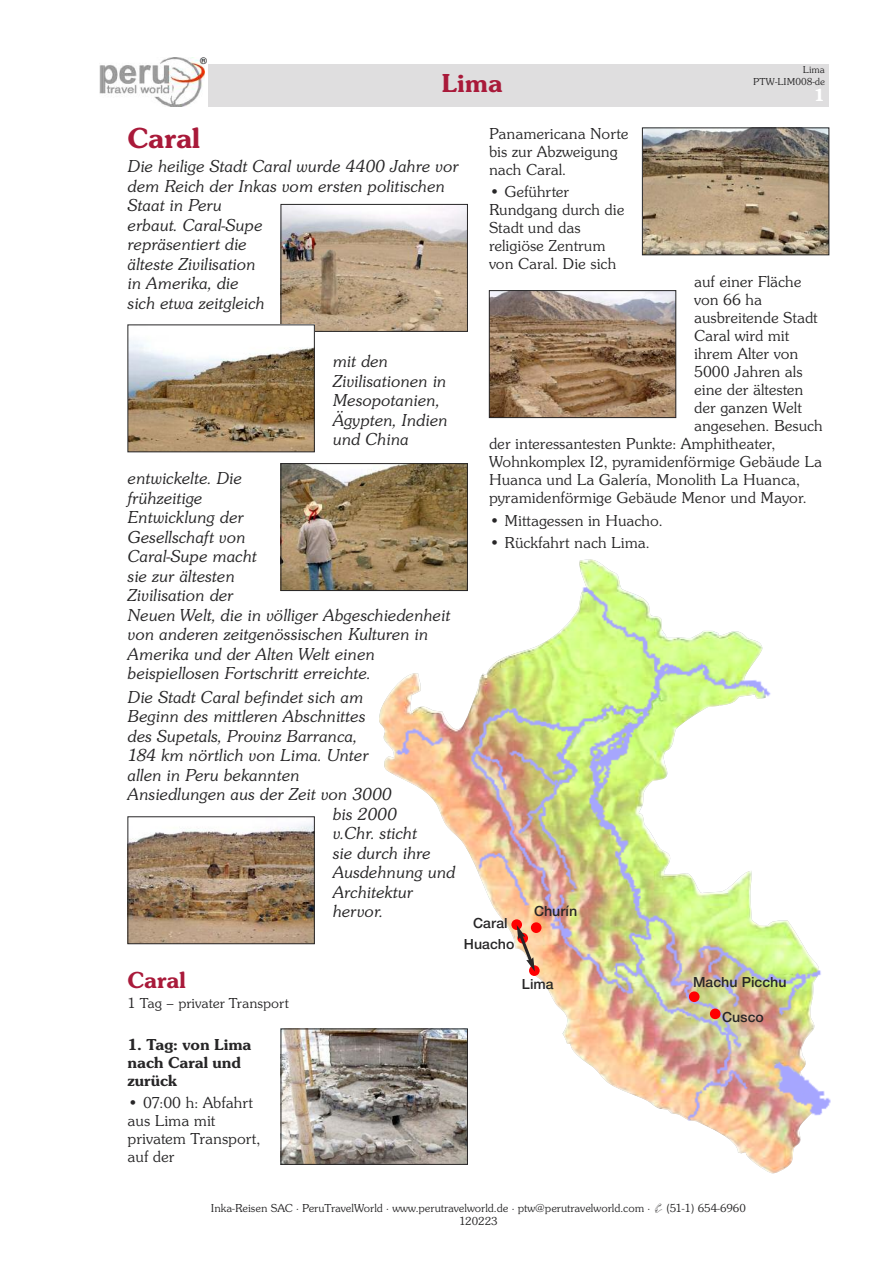
<style>
.page{position:relative;width:893px;height:1263px;background:#fff}
.page>*{position:absolute;margin:0;border:0;box-sizing:border-box;transform-origin:0 0}
.t1{font:600 30px "Souvenir Itc T";color:#a91a3a}
.t2{font:600 27px "Souvenir Itc T";color:#a91a3a}
.t3{font:600 24px "Souvenir Itc T";color:#a91a3a}
.t4{font:italic 300 18px/19.5px "Souvenir Itc T";color:#272627}
.t5{font:600 18px "Souvenir Itc T";color:#fff}
.t6{font:300 16.5px/18px "Souvenir Itc T";color:#272627}
.t7{font:600 16.5px/18px "Souvenir Itc T";color:#272627}
.t8{font:600 15px/20.5px "Nimbus Sans Novus T";color:#272627;text-align:center}
.t9{font:300 15px "Souvenir Itc T";color:#272627}
.t10{font:300 12px/13.2px "Souvenir Itc T";color:#272627;text-align:center}
.t11{font:300 10.5px/11.6px "Souvenir Itc T";color:#272627;text-align:right}
.t12{font:600 9.75px "Nimbus Sans Novus T";color:#272627}
</style>
<div class="page">
<div style="left:208px;top:64px;width:621px;height:42px;background:#dfdedf"></div>
<img style="left:100px;top:57px;width:105px;height:50px">
<img style="left:283px;top:206px;width:183px;height:124px">
<div style="left:281px;top:204px;width:187px;height:128px;border:1px solid #272627"></div>
<img style="left:130px;top:327px;width:183px;height:123px">
<div style="left:128px;top:325px;width:187px;height:127px;border:1px solid #272627"></div>
<img style="left:283px;top:465px;width:183px;height:124px">
<div style="left:281px;top:463px;width:187px;height:128px;border:1px solid #272627"></div>
<img style="left:379px;top:559px;width:416px;height:615px">
<img style="left:382px;top:568px;width:449px;height:579px">
<div style="left:529px;top:965px;width:11px;height:11px;background:#ff0001;border-radius:50%"></div>
<div style="left:511px;top:919px;width:11px;height:11px;background:#ff0001;border-radius:50%"></div>
<div style="left:531px;top:922px;width:10px;height:11px;background:#ff0001;border-radius:50%"></div>
<div style="left:710px;top:1008px;width:10px;height:11px;background:#ff0001;border-radius:50%"></div>
<div style="left:689px;top:991px;width:10px;height:11px;background:#ff0001;border-radius:50%"></div>
<svg style="left:517px;top:925px;width:18px;height:46px"></svg>
<img style="left:644px;top:130px;width:183px;height:123px">
<div style="left:642px;top:128px;width:187px;height:127px;border:1px solid #272627"></div>
<img style="left:130px;top:823px;width:183px;height:119px">
<div style="left:128px;top:816px;width:187px;height:128px;border:1px solid #272627"></div>
<img style="left:491px;top:292px;width:183px;height:124px">
<div style="left:489px;top:290px;width:187px;height:128px;border:1px solid #272627"></div>
<img style="left:283px;top:1030px;width:183px;height:133px">
<div style="left:281px;top:1028px;width:187px;height:137px;border:1px solid #272627"></div>
<p class="t12" style="left:200px;top:55px;width:9px">®</p>
<h2 class="t2" style="left:441px;top:67px;width:63px">Lima</h2>
<p class="t11" style="left:753px;top:64px;width:73px">Lima<br>PTW-LIM008-de</p>
<p class="t5" style="left:814px;top:85px;width:13px">1</p>
<h1 class="t1" style="left:128px;top:120px;width:74px">Caral</h1>
<p class="t4" style="left:128px;top:156px;width:333px">Die heilige Stadt Caral wurde 4400 Jahre vor dem Reich der Inkas vom ersten politischen<br>Staat in Peru<br>erbaut. Caral-Supe<br>repräsentiert die<br>älteste Zivilisation<br>in Amerika, die<br>sich etwa zeitgleich</p>
<p class="t6" style="left:489px;top:124px;width:141px">Panamericana Norte bis zur Abzweigung nach Caral.</p>
<p class="t6" style="left:489px;top:183px;width:137px">• Geführter<br>Rundgang durch die<br>Stadt und das religiöse Zentrum von Caral. Die sich</p>
<p class="t6" style="left:694px;top:273px;width:109px">auf einer Fläche</p>
<p class="t6" style="left:694px;top:291px;width:70px">von 66 ha</p>
<p class="t6" style="left:694px;top:309px;width:125px">ausbreitende Stadt</p>
<p class="t6" style="left:694px;top:327px;width:97px">Caral wird mit</p>
<p class="t6" style="left:694px;top:345px;width:106px">ihrem Alter von</p>
<p class="t6" style="left:694px;top:363px;width:110px">5000 Jahren als</p>
<p class="t6" style="left:694px;top:381px;width:111px">eine der ältesten</p>
<p class="t6" style="left:694px;top:399px;width:109px">der ganzen Welt</p>
<p class="t6" style="left:694px;top:417px;width:130px">angesehen. Besuch</p>
<p class="t6" style="left:489px;top:435px;width:288px">der interessantesten Punkte: Amphitheater,</p>
<p class="t6" style="left:489px;top:453px;width:335px">Wohnkomplex I2, pyramidenförmige Gebäude La</p>
<p class="t6" style="left:489px;top:471px;width:312px">Huanca und La Galería, Monolith La Huanca,</p>
<p class="t6" style="left:489px;top:489px;width:319px">pyramidenförmige Gebäude Menor und Mayor.</p>
<p class="t6" style="left:489px;top:511px;width:175px">• Mittagessen in Huacho.</p>
<p class="t6" style="left:489px;top:533px;width:162px">• Rückfahrt nach Lima.</p>
<p class="t4" style="left:333px;top:351px;width:116px">mit den<br>Zivilisationen in<br>Mesopotanien,<br>Ägypten, Indien und China</p>
<p class="t4" style="left:128px;top:468px;width:324px">entwickelte. Die<br>frühzeitige<br>Entwicklung der<br>Gesellschaft von<br>Caral-Supe macht<br>sie zur ältesten<br>Zivilisation der<br>Neuen Welt, die in völliger Abgeschiedenheit von anderen zeitgenössischen Kulturen in<br>Amerika und der Alten Welt einen beispiellosen Fortschritt erreichte.</p>
<p class="t4" style="left:128px;top:687px;width:237px">Die Stadt Caral befindet sich am</p>
<p class="t4" style="left:128px;top:706px;width:239px">Beginn des mittleren Abschnittes</p>
<p class="t4" style="left:128px;top:726px;width:231px">des Supetals, Provinz Barranca,</p>
<p class="t4" style="left:128px;top:745px;width:243px">184 km nörtlich von Lima. Unter</p>
<p class="t4" style="left:128px;top:765px;width:174px">allen in Peru bekannten</p>
<p class="t4" style="left:128px;top:784px;width:266px">Ansiedlungen aus der Zeit von 3000</p>
<p class="t4" style="left:333px;top:804px;width:66px">bis 2000</p>
<p class="t4" style="left:333px;top:823px;width:86px">v.Chr. sticht</p>
<p class="t4" style="left:333px;top:843px;width:100px">sie durch ihre</p>
<p class="t4" style="left:333px;top:862px;width:124px">Ausdehnung und</p>
<p class="t4" style="left:333px;top:882px;width:82px">Architektur</p>
<p class="t4" style="left:333px;top:901px;width:52px">hervor.</p>
<p class="t8" style="left:534px;top:901px;width:45px">Churín</p>
<p class="t8" style="left:464px;top:913px;width:52px">Caral<br>Huacho</p>
<h3 class="t3" style="left:128px;top:965px;width:60px">Caral</h3>
<p class="t9" style="left:128px;top:994px;width:163px">1 Tag – privater Transport</p>
<p class="t7" style="left:128px;top:1035px;width:125px">1. Tag: von Lima nach Caral und zurück</p>
<p class="t6" style="left:128px;top:1094px;width:134px">• 07:00 h: Abfahrt aus Lima mit privatem Transport, auf der</p>
<p class="t8" style="left:522px;top:973px;width:33px">Lima</p>
<p class="t8" style="left:693px;top:972px;width:95px">Machu Picchu</p>
<p class="t8" style="left:722px;top:1007px;width:43px">Cusco</p>
<p class="t10" style="left:211px;top:1201px;width:537px">Inka-Reisen SAC · PeruTravelWorld · www.perutravelworld.de · ptw@perutravelworld.com · ✆ (51-1) 654-6960<br>120223</p>
</div>
